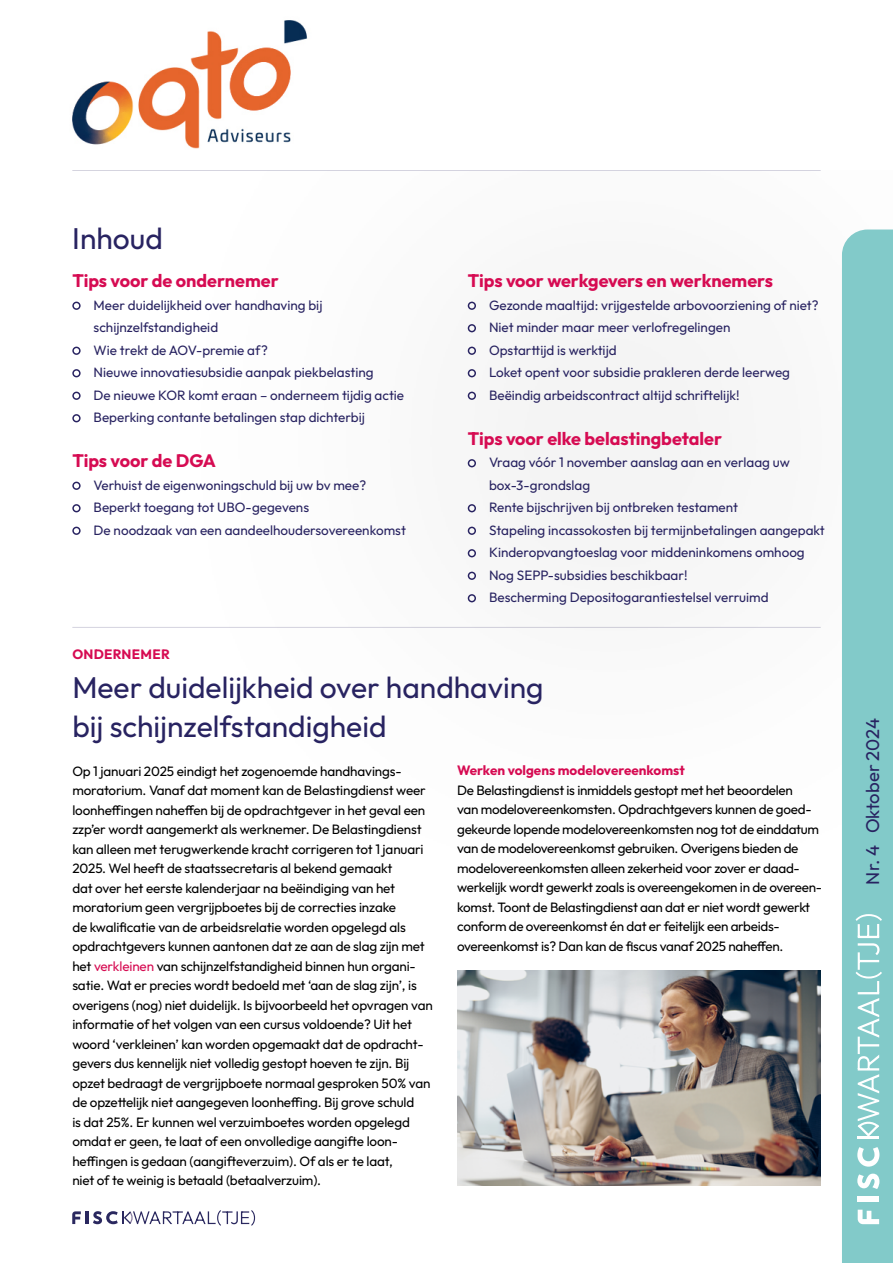
<style>
.page{position:relative;width:893px;height:1263px;background:#fff}
.page>*{position:absolute;margin:0;border:0;box-sizing:border-box;transform-origin:0 0}
.t1{font:30px/39px "Outfit";color:#282361}
.t2{font:18.45px "Outfit";color:#282361}
.t3{font:700 18px "Outfit";color:#d60b52}
.t4{font:13.5px/19.5px "Outfit";letter-spacing:-.01em;color:#000}
.t5{font:13.5px/22.5px "Outfit";color:#282361}
.t6{font:700 13.5px "Outfit";color:#d60b52}
.t7{font:700 13.5px "Outfit";letter-spacing:.02em;color:#d60b52}
.s1{color:#d60b52}
</style>
<div class="page">
<svg style="left:72px;top:1210px;width:183px;height:16px"></svg>
<hr style="left:72px;top:627px;width:749px;height:1px;background:#d4d3df">
<div style="left:144px;top:0;width:749px;height:933px;background:#fdfdfd"></div>
<svg style="left:468px;top:302px;width:8px;height:8px"></svg>
<svg style="left:468px;top:324px;width:8px;height:8px"></svg>
<svg style="left:468px;top:347px;width:8px;height:8px"></svg>
<svg style="left:468px;top:369px;width:8px;height:8px"></svg>
<svg style="left:468px;top:392px;width:8px;height:8px"></svg>
<svg style="left:468px;top:459px;width:8px;height:8px"></svg>
<svg style="left:468px;top:504px;width:8px;height:8px"></svg>
<svg style="left:468px;top:527px;width:8px;height:8px"></svg>
<svg style="left:468px;top:549px;width:8px;height:8px"></svg>
<svg style="left:468px;top:572px;width:8px;height:8px"></svg>
<svg style="left:468px;top:594px;width:8px;height:8px"></svg>
<svg style="left:72px;top:302px;width:9px;height:8px"></svg>
<svg style="left:72px;top:347px;width:9px;height:8px"></svg>
<svg style="left:72px;top:369px;width:9px;height:8px"></svg>
<svg style="left:72px;top:392px;width:9px;height:8px"></svg>
<svg style="left:72px;top:414px;width:9px;height:8px"></svg>
<svg style="left:72px;top:482px;width:9px;height:8px"></svg>
<svg style="left:72px;top:504px;width:9px;height:8px"></svg>
<svg style="left:72px;top:527px;width:9px;height:8px"></svg>
<div style="left:842px;top:230px;width:51px;height:1033px;background:#82cac9"></div>
<div style="left:660px;top:566px;width:233px;height:461px;background:#000;opacity:.75"></div>
<hr style="left:72px;top:170px;width:749px;height:1px;background:#d4d3df">
<svg style="left:858px;top:1210px;width:21px;height:14px"></svg>
<div style="left:858px;top:1197px;width:21px;height:5px;background:#fff"></div>
<svg style="left:857px;top:1173px;width:22px;height:16px"></svg>
<svg style="left:857px;top:1147px;width:22px;height:20px"></svg>
<hr style="left:858px;top:1137px;width:21px;height:2px;background:#fff">
<svg style="left:856px;top:943px;width:26px;height:194px;background:#9ed5d5"></svg>
<hr style="left:858px;top:936px;width:21px;height:2px;background:#fff">
<svg style="left:856px;top:914px;width:26px;height:22px"></svg>
<img style="left:457px;top:971px;width:364px;height:214px">
<img style="left:72px;top:20px;width:235px;height:129px">
<h1 class="t1" style="left:72px;top:220px;width:92px">Inhoud</h1>
<h3 class="t3" style="left:72px;top:269px;width:208px">Tips voor de ondernemer</h3>
<p class="t5" style="left:94px;top:294px;width:312px">Meer duidelijkheid over handhaving bij schijnzelfstandigheid<br>Wie trekt de AOV-premie af?<br>Nieuwe innovatiesubsidie aanpak piekbelasting<br>De nieuwe KOR komt eraan – onderneem tijdig actie Beperking contante betalingen stap dichterbij</p>
<h3 class="t3" style="left:72px;top:449px;width:145px">Tips voor de DGA</h3>
<p class="t5" style="left:94px;top:474px;width:314px">Verhuist de eigenwoningschuld bij uw bv mee?<br>Beperkt toegang tot UBO-gegevens<br>De noodzaak van een aandeelhoudersovereenkomst</p>
<h3 class="t3" style="left:468px;top:269px;width:307px">Tips voor werkgevers en werknemers</h3>
<p class="t5" style="left:489px;top:294px;width:331px">Gezonde maaltijd: vrijgestelde arbovoorziening of niet?<br>Niet minder maar meer verlofregelingen<br>Opstarttijd is werktijd<br>Loket opent voor subsidie prakleren derde leerweg Beëindig arbeidscontract altijd schriftelijk!</p>
<h3 class="t3" style="left:468px;top:427px;width:256px">Tips voor elke belastingbetaler</h3>
<p class="t5" style="left:489px;top:452px;width:337px">Vraag vóór 1 november aanslag aan en verlaag uw box-3-grondslag<br>Rente bijschrijven bij ontbreken testament<br>Stapeling incassokosten bij termijnbetalingen aangepakt Kinderopvangtoeslag voor middeninkomens omhoog Nog SEPP-subsidies beschikbaar!<br>Bescherming Depositogarantiestelsel verruimd</p>
<p class="t7" style="left:72px;top:645px;width:99px">ONDERNEMER</p>
<h1 class="t1" style="left:72px;top:668px;width:473px">Meer duidelijkheid over handhaving bij schijnzelfstandigheid</h1>
<p class="t4" style="left:72px;top:761px;width:362px">Op 1 januari 2025 eindigt het zogenoemde handhavings&shy;moratorium. Vanaf dat moment kan de Belastingdienst weer loonheffingen naheffen bij de opdrachtgever in het geval een zzp’er wordt aangemerkt als werknemer. De Belastingdienst kan alleen met terugwerkende kracht corrigeren tot 1 januari 2025. Wel heeft de staatssecretaris al bekend gemaakt<br>dat over het eerste kalenderjaar na beëindiging van het moratorium geen vergrijpboetes bij de correcties inzake<br>de kwalificatie van de arbeidsrelatie worden opgelegd als opdrachtgevers kunnen aantonen dat ze aan de slag zijn met het <span class="s1">verkleinen</span> van schijnzelfstandigheid binnen hun organi&shy;satie. Wat er precies wordt bedoeld met ‘aan de slag zijn’, is overigens (nog) niet duidelijk. Is bijvoorbeeld het opvragen van informatie of het volgen van een cursus voldoende? Uit het woord ‘verkleinen’ kan worden opgemaakt dat de opdracht&shy;gevers dus kennelijk niet volledig gestopt hoeven te zijn. Bij opzet bedraagt de vergrijpboete normaal gesproken 50% van de opzettelijk niet aangegeven loonheffing. Bij grove schuld<br>is dat 25%. Er kunnen wel verzuimboetes worden opgelegd omdat er geen, te laat of een onvolledige aangifte loon-- heffingen is gedaan (aangifteverzuim). Of als er te laat,<br>niet of te weinig is betaald (betaalverzuim).</p>
<p class="t6" style="left:457px;top:762px;width:229px">Werken volgens modelovereenkomst</p>
<p class="t4" style="left:457px;top:781px;width:367px">De Belastingdienst is inmiddels gestopt met het beoordelen<br>van modelovereenkomsten. Opdrachtgevers kunnen de goed-- gekeurde lopende modelovereenkomsten nog tot de einddatum van de modelovereenkomst gebruiken. Overigens bieden de modelovereenkomsten alleen zekerheid voor zover er daad-- werkelijk wordt gewerkt zoals is overeengekomen in de overeen&shy;komst. Toont de Belastingdienst aan dat er niet wordt gewerkt conform de overeenkomst én dat er feitelijk een arbeids&shy;overeenkomst is? Dan kan de fiscus vanaf 2025 naheffen.</p>
<h2 class="t2" style="left:861px;top:884px;width:168px;rotate:-90deg">Nr. 4 Oktober 2024</h2>
</div>
